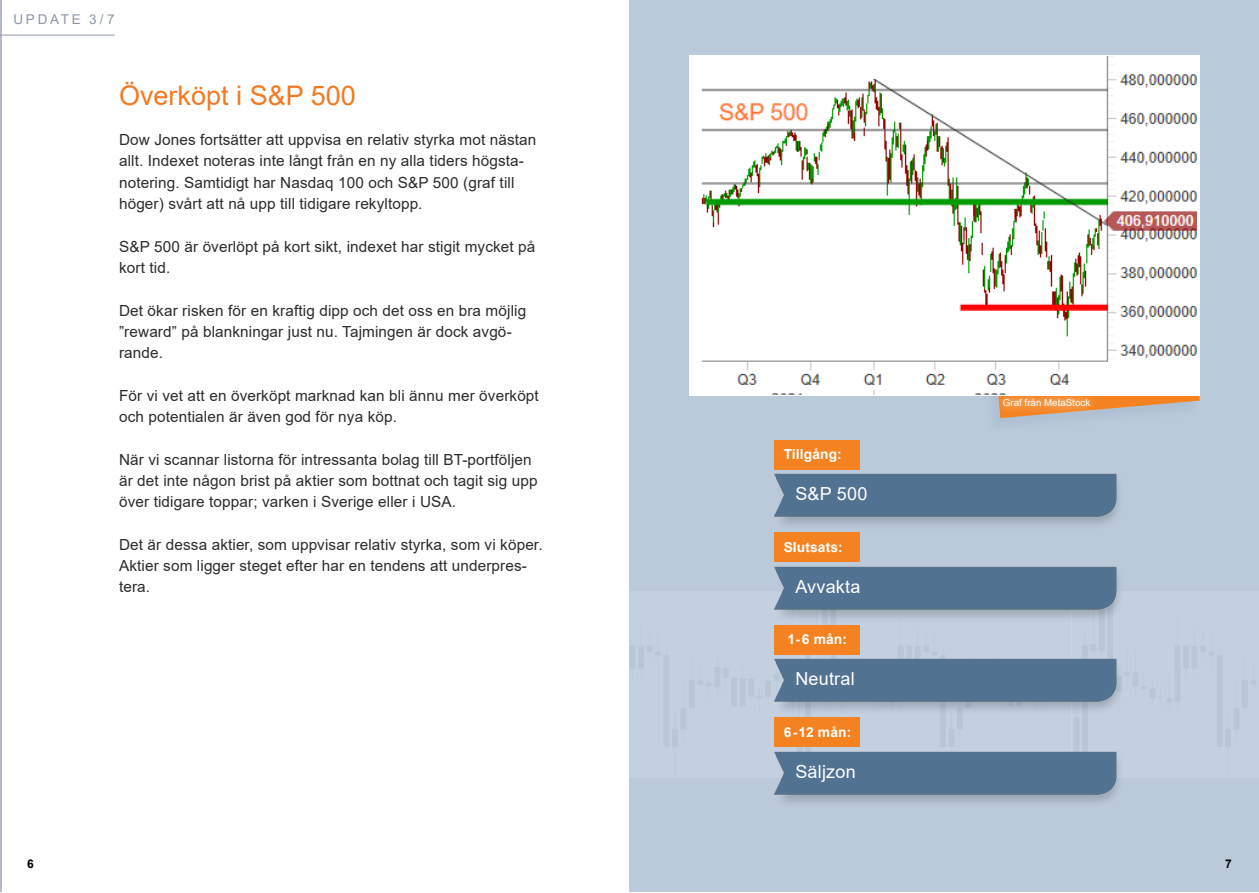
<style>
.page{position:relative;width:1259px;height:893px;background:#fff}
.page>*{position:absolute;margin:0;border:0;box-sizing:border-box;transform-origin:0 0}
.RUBBE_2020{font:27px "Arial";color:#f47921}
.TABELLTEXT_2020{font:18px "Arial";letter-spacing:.01em;color:#fff}
.BRÖD_2020{font:15.3px/21.3px "Arial";letter-spacing:.01em;color:#2e2b2c}
.t1{font:700 13.8px "Arial";letter-spacing:.01em;color:#fff}
.BRÖD_2020-2{font:13.5px "Arial";letter-spacing:.2em;color:#8d97a7}
.t2{font:700 12px "Arial";color:#000002}
.t3{font:9.75px "Arial";color:#fff}
</style>
<div class="page">
<div style="left:629px;top:0;width:630px;height:893px;background:#bbcadb"></div>
<svg style="left:992px;top:395px;width:207px;height:23px"></svg>
<div style="left:994px;top:390px;width:104px;height:25px;background:#fff;opacity:.75"></div>
<hr style="left:0;top:0;width:1px;height:893px;background:#b6bbcb">
<hr style="left:0;top:892px;width:1259px;height:1px;background:#fff">
<div style="left:774px;top:718px;width:85px;height:29px;background:#f58220"></div>
<img style="left:774px;top:731px;width:345px;height:72px">
<div style="left:774px;top:625px;width:85px;height:30px;background:#f58220"></div>
<img style="left:774px;top:639px;width:347px;height:85px">
<div style="left:774px;top:533px;width:85px;height:29px;background:#f58220"></div>
<img style="left:774px;top:546px;width:345px;height:85px">
<div style="left:774px;top:440px;width:85px;height:30px;background:#f58220"></div>
<img style="left:774px;top:454px;width:345px;height:85px">
<hr style="left:0;top:35px;width:115px;height:1px;background:#8d97a7">
<img style="left:691px;top:56px;width:506px;height:338px">
<p class="BRÖD_2020-2" style="left:14px;top:10px;width:69px">UPDATE</p>
<p class="BRÖD_2020-2" style="left:89px;top:10px;width:27px">3/7</p>
<p class="RUBBE_2020" style="left:119px;top:77px;width:238px">Överköpt i S&amp;P 500</p>
<p class="BRÖD_2020" style="left:119px;top:129px;width:419px">Dow Jones fortsätter att uppvisa en relativ styrka mot nästan allt. Indexet noteras inte långt från en ny alla tiders högsta&shy;notering. Samtidigt har Nasdaq 100 och S&amp;P 500 (graf till höger) svårt att nå upp till tidigare rekyltopp.</p>
<p class="BRÖD_2020" style="left:119px;top:235px;width:418px">S&amp;P 500 är överlöpt på kort sikt, indexet har stigit mycket på kort tid.</p>
<p class="BRÖD_2020" style="left:119px;top:299px;width:409px">Det ökar risken för en kraftig dipp och det oss en bra möjlig ”reward” på blankningar just nu. Tajmingen är dock avgö&shy;rande.</p>
<p class="BRÖD_2020" style="left:119px;top:385px;width:421px">För vi vet att en överköpt marknad kan bli ännu mer överköpt och potentialen är även god för nya köp.</p>
<p class="BRÖD_2020" style="left:119px;top:448px;width:420px">När vi scannar listorna för intressanta bolag till BT-portföljen är det inte någon brist på aktier som bottnat och tagit sig upp över tidigare toppar; varken i Sverige eller i USA.</p>
<p class="BRÖD_2020" style="left:119px;top:534px;width:425px">Det är dessa aktier, som uppvisar relativ styrka, som vi köper.<br>Aktier som ligger steget efter har en tendens att underpres&shy;tera.</p>
<p class="t1" style="left:783px;top:444px;width:60px">Tillgång:</p>
<p class="TABELLTEXT_2020" style="left:795px;top:482px;width:74px">S&amp;P 500</p>
<p class="t1" style="left:783px;top:537px;width:61px">Slutsats:</p>
<p class="TABELLTEXT_2020" style="left:795px;top:574px;width:66px">Avvakta</p>
<p class="t1" style="left:787px;top:630px;width:61px">1-6 mån:</p>
<p class="TABELLTEXT_2020" style="left:795px;top:667px;width:61px">Neutral</p>
<p class="t1" style="left:783px;top:722px;width:69px">6-12 mån:</p>
<p class="TABELLTEXT_2020" style="left:795px;top:759px;width:62px">Säljzon</p>
<p class="t3" style="left:1003px;top:396px;width:89px">Graf från MetaStock</p>
<p class="t2" style="left:27px;top:856px;width:8px">6</p>
<p class="t2" style="left:1225px;top:856px;width:8px">7</p>
</div>
